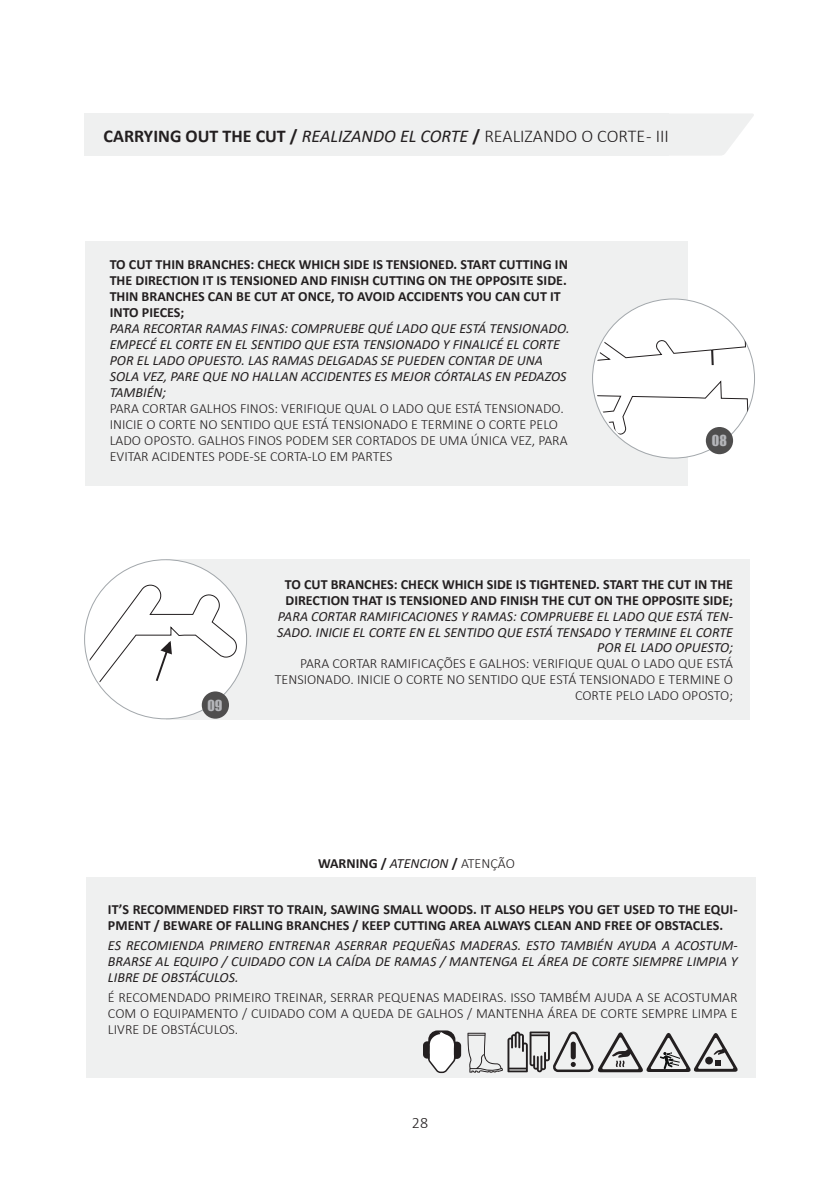
<style>
.page{position:relative;width:840px;height:1191px;background:#fff}
.page>*{position:absolute;margin:0;border:0;box-sizing:border-box;transform-origin:0 0}
.t1{font:300 18px "Calibri";color:#231f20}
.t2{font:300 16px "Calibri";color:#231f20}
.t3{font:italic 14px/16px "Calibri";color:#231f20;text-align:justify}
.t4{font:300 14px/16px "Calibri";color:#231f20;text-align:justify}
.t5{font:700 14px/16px "Calibri";color:#231f20}
.t6{font:14px "Impact";color:#b4b5b9}
.s1{font-weight:700}
.s2{font-weight:400;font-style:italic}
.s3{font-weight:300}
</style>
<div class="page">
<svg style="left:668px;top:113px;width:86px;height:43px"></svg>
<div style="left:84px;top:113px;width:584px;height:43px;background:#eff0f0"></div>
<div style="left:86px;top:877px;width:669px;height:201px;background:#eff0f0"></div>
<svg style="left:467px;top:1031px;width:270px;height:41px"></svg>
<div style="left:423px;top:1041px;width:9px;height:17px;border:3px solid #231f20;border-radius:3px"></div>
<div style="left:452px;top:1043px;width:7px;height:14px;background:#231f20;border-radius:3px"></div>
<div style="left:451px;top:1041px;width:10px;height:18px;border:3px solid #231f20;border-radius:3px"></div>
<svg style="left:427px;top:1030px;width:29px;height:43px"></svg>
<div style="left:166px;top:559px;width:583px;height:161px;background:#eff0f0"></div>
<svg style="left:86px;top:559px;width:151px;height:159px"></svg>
<div style="left:85px;top:242px;width:602px;height:244px;background:#eff0f0"></div>
<div style="left:202px;top:691px;width:27px;height:27px;background:#4f4e4e;border-radius:50%"></div>
<svg style="left:593px;top:300px;width:162px;height:158px"></svg>
<div style="left:705px;top:427px;width:27px;height:27px;background:#4f4e4e;border-radius:50%"></div>
<p class="t1" style="left:103px;top:125px;width:566px"><span class="s1">CARRYING OUT THE CUT /</span> <span class="s2">REALIZANDO EL CORTE</span> <span class="s1">/</span> REALIZANDO O CORTE - III</p>
<p class="t5" style="left:110px;top:256px;width:459px">TO CUT THIN BRANCHES: CHECK WHICH SIDE IS TENSIONED. START CUTTING IN THE DIRECTION IT IS TENSIONED AND FINISH CUTTING ON THE OPPOSITE SIDE.<br>THIN BRANCHES CAN BE CUT AT ONCE, TO AVOID ACCIDENTS YOU CAN CUT IT INTO PIECES;</p>
<p class="t3" style="left:110px;top:320px;width:461px;text-align:left">PARA RECORTAR RAMAS FINAS: COMPRUEBE QUÉ LADO QUE ESTÁ TENSIONADO.<br>EMPECÉ EL CORTE EN EL SENTIDO QUE ESTA TENSIONADO Y FINALICÉ EL CORTE POR EL LADO OPUESTO. LAS RAMAS DELGADAS SE PUEDEN CONTAR DE UNA SOLA VEZ, PARE QUE NO HALLAN ACCIDENTES ES MEJOR CÓRTALAS EN PEDAZOS TAMBIÉN;</p>
<p class="t4" style="left:110px;top:400px;width:459px;text-align:left">PARA CORTAR GALHOS FINOS: VERIFIQUE QUAL O LADO QUE ESTÁ TENSIONADO.<br>INICIE O CORTE NO SENTIDO QUE ESTÁ TENSIONADO E TERMINE O CORTE PELO LADO OPOSTO. GALHOS FINOS PODEM SER CORTADOS DE UMA ÚNICA VEZ, PARA EVITAR ACIDENTES PODE-SE CORTA-LO EM PARTES</p>
<p class="t6" style="left:711px;top:430px;width:16px">08</p>
<p class="t6" style="left:207px;top:694px;width:17px">09</p>
<p class="t5" style="left:285px;top:576px;width:449px">TO CUT BRANCHES: CHECK WHICH SIDE IS TIGHTENED. START THE CUT IN THE<br>DIRECTION THAT IS TENSIONED AND FINISH THE CUT ON THE OPPOSITE SIDE;</p>
<p class="t3" style="left:277px;top:608px;width:457px;text-align:right">PARA CORTAR RAMIFICACIONES Y RAMAS: COMPRUEBE EL LADO QUE ESTÁ TEN-<br>SADO. INICIE EL CORTE EN EL SENTIDO QUE ESTÁ TENSADO Y TERMINE EL CORTE<br>POR EL LADO OPUESTO;</p>
<p class="t4" style="left:274px;top:655px;width:459px;text-align:right">PARA CORTAR RAMIFICAÇÕES E GALHOS: VERIFIQUE QUAL O LADO QUE ESTÁ<br>TENSIONADO. INICIE O CORTE NO SENTIDO QUE ESTÁ TENSIONADO E TERMINE O<br>CORTE PELO LADO OPOSTO;</p>
<p class="t5" style="left:318px;top:855px;width:198px">WARNING / <span class="s2">ATENCION</span> / <span class="s3">ATENÇÃO</span></p>
<p class="t5" style="left:108px;top:901px;width:630px">IT’S RECOMMENDED FIRST TO TRAIN, SAWING SMALL WOODS. IT ALSO HELPS YOU GET USED TO THE EQUI-<br>PMENT / BEWARE OF FALLING BRANCHES / KEEP CUTTING AREA ALWAYS CLEAN AND FREE OF OBSTACLES.</p>
<p class="t3" style="left:108px;top:936px;width:630px">ES RECOMIENDA PRIMERO ENTRENAR ASERRAR PEQUEÑAS MADERAS. ESTO TAMBIÉN AYUDA A ACOSTUM-BRARSE AL EQUIPO / CUIDADO CON LA CAÍDA DE RAMAS / MANTENGA EL ÁREA DE CORTE SIEMPRE LIMPIA Y LIBRE DE OBSTÁCULOS.</p>
<p class="t4" style="left:108px;top:989px;width:630px">É RECOMENDADO PRIMEIRO TREINAR, SERRAR PEQUENAS MADEIRAS. ISSO TAMBÉM AJUDA A SE ACOSTUMAR COM O EQUIPAMENTO / CUIDADO COM A QUEDA DE GALHOS / MANTENHA ÁREA DE CORTE SEMPRE LIMPA E LIVRE DE OBSTÁCULOS.</p>
<p class="t2" style="left:411px;top:1112px;width:18px">28</p>
</div>
